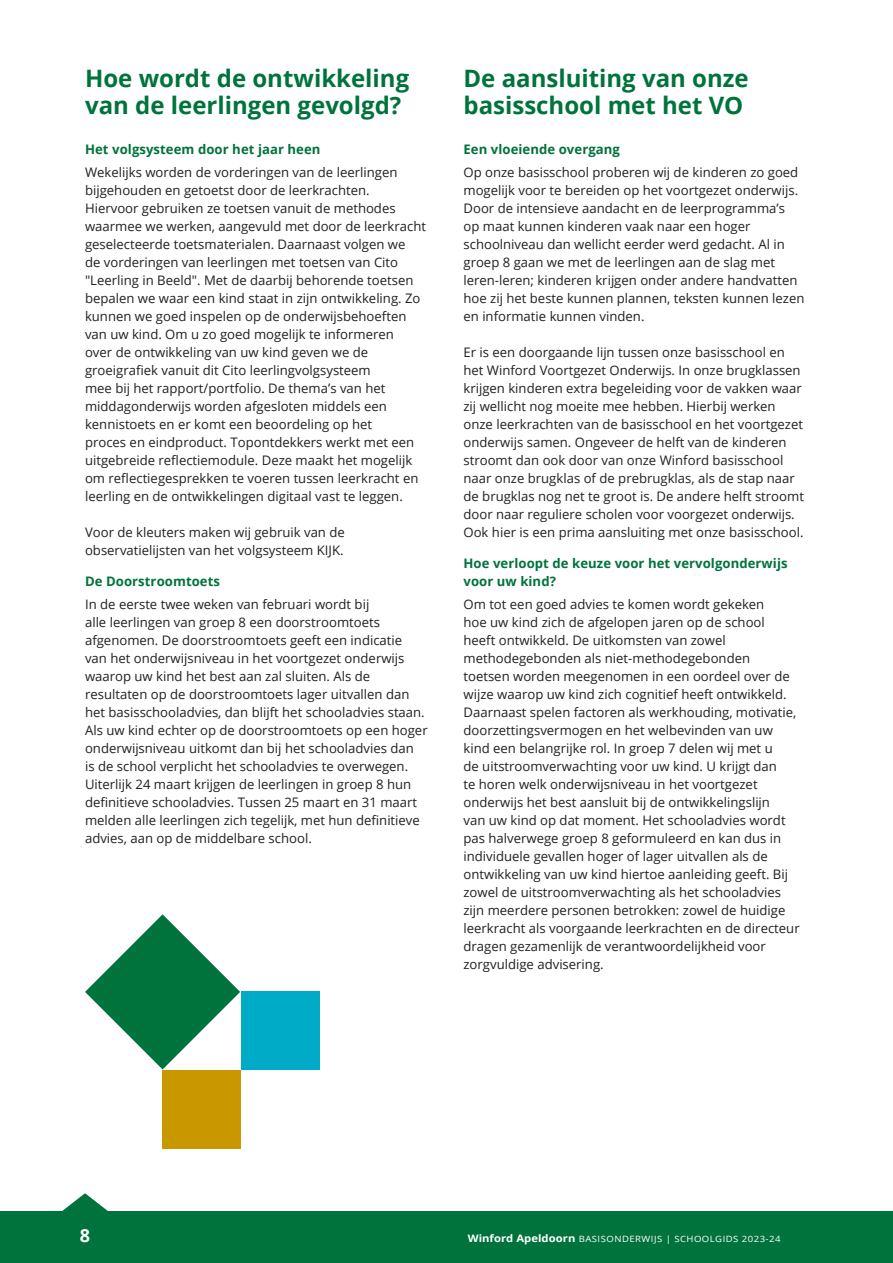
<style>
.page{position:relative;width:893px;height:1263px;background:#fff}
.page>*{position:absolute;margin:0;border:0;box-sizing:border-box;transform-origin:0 0}
.t1{font:700 24px/27px "Open Sans";color:#00733c}
.t2{font:700 18px "Open Sans";color:#fff}
.t3{font:13.2px/18px "Open Sans";color:#231f20}
.t4{font:700 13.2px/18px "Open Sans";letter-spacing:.005em;color:#00733c}
.t5{font:8.7px "Open Sans";letter-spacing:.05em;color:#fff;scale:1.1 1}
.s1{font-weight:700;font-size:10.2px}
</style>
<div class="page">
<svg style="left:85px;top:914px;width:155px;height:155px"></svg>
<div style="left:241px;top:991px;width:78px;height:79px;background:#00abc8"></div>
<div style="left:163px;top:1070px;width:78px;height:78px;background:#c99700"></div>
<div style="left:0;top:1212px;width:893px;height:51px;background:#00733c"></div>
<svg style="left:61px;top:1193px;width:48px;height:19px"></svg>
<h1 class="t1" style="left:85px;top:64px;width:326px">Hoe wordt de ontwikkeling van de leerlingen gevolgd?</h1>
<h1 class="t1" style="left:463px;top:64px;width:287px">De aansluiting van onze basisschool met het VO</h1>
<p class="t4" style="left:85px;top:140px;width:237px">Het volgsysteem door het jaar heen</p>
<p class="t3" style="left:85px;top:163px;width:342px">Wekelijks worden de vorderingen van de leerlingen bijgehouden en getoetst door de leerkrachten.<br>Hiervoor gebruiken ze toetsen vanuit de methodes waarmee we werken, aangevuld met door de leerkracht geselecteerde toetsmaterialen. Daarnaast volgen we<br>de vorderingen van leerlingen met toetsen van Cito "Leerling in Beeld". Met de daarbij behorende toetsen bepalen we waar een kind staat in zijn ontwikkeling. Zo kunnen we goed inspelen op de onderwijsbehoeften van uw kind. Om u zo goed mogelijk te informeren<br>over de ontwikkeling van uw kind geven we de groeigrafiek vanuit dit Cito leerlingvolgsysteem<br>mee bij het rapport/portfolio. De thema’s van het middagonderwijs worden afgesloten middels een kennistoets en er komt een beoordeling op het<br>proces en eindproduct. Topontdekkers werkt met een uitgebreide reflectiemodule. Deze maakt het mogelijk om reflectiegesprekken te voeren tussen leerkracht en leerling en de ontwikkelingen digitaal vast te leggen.</p>
<p class="t3" style="left:85px;top:523px;width:261px">Voor de kleuters maken wij gebruik van de observatielijsten van het volgsysteem KIJK.</p>
<p class="t4" style="left:85px;top:572px;width:137px">De Doorstroomtoets</p>
<p class="t3" style="left:85px;top:595px;width:344px">In de eerste twee weken van februari wordt bij<br>alle leerlingen van groep 8 een doorstroomtoets afgenomen. De doorstroomtoets geeft een indicatie<br>van het onderwijsniveau in het voortgezet onderwijs waarop uw kind het best aan zal sluiten. Als de resultaten op de doorstroomtoets lager uitvallen dan het basisschooladvies, dan blijft het schooladvies staan.<br>Als uw kind echter op de doorstroomtoets op een hoger onderwijsniveau uitkomt dan bij het schooladvies dan<br>is de school verplicht het schooladvies te overwegen.<br>Uiterlijk 24 maart krijgen de leerlingen in groep 8 hun definitieve schooladvies. Tussen 25 maart en 31 maart melden alle leerlingen zich tegelijk, met hun definitieve advies, aan op de middelbare school.</p>
<p class="t4" style="left:463px;top:140px;width:158px">Een vloeiende overgang</p>
<p class="t3" style="left:463px;top:163px;width:343px">Op onze basisschool proberen wij de kinderen zo goed mogelijk voor te bereiden op het voortgezet onderwijs.<br>Door de intensieve aandacht en de leerprogramma’s<br>op maat kunnen kinderen vaak naar een hoger schoolniveau dan wellicht eerder werd gedacht. Al in groep 8 gaan we met de leerlingen aan de slag met leren-leren; kinderen krijgen onder andere handvatten hoe zij het beste kunnen plannen, teksten kunnen lezen en informatie kunnen vinden.</p>
<p class="t3" style="left:463px;top:343px;width:342px">Er is een doorgaande lijn tussen onze basisschool en het Winford Voortgezet Onderwijs. In onze brugklassen krijgen kinderen extra begeleiding voor de vakken waar zij wellicht nog moeite mee hebben. Hierbij werken onze leerkrachten van de basisschool en het voortgezet onderwijs samen. Ongeveer de helft van de kinderen stroomt dan ook door van onze Winford basisschool naar onze brugklas of de prebrugklas, als de stap naar de brugklas nog net te groot is. De andere helft stroomt door naar reguliere scholen voor voorgezet onderwijs.<br>Ook hier is een prima aansluiting met onze basisschool.</p>
<p class="t4" style="left:463px;top:554px;width:326px">Hoe verloopt de keuze voor het vervolgonderwijs voor uw kind?</p>
<p class="t3" style="left:463px;top:594px;width:338px">Om tot een goed advies te komen wordt gekeken<br>hoe uw kind zich de afgelopen jaren op de school heeft ontwikkeld. De uitkomsten van zowel methodegebonden als niet-methodegebonden<br>toetsen worden meegenomen in een oordeel over de wijze waarop uw kind zich cognitief heeft ontwikkeld.<br>Daarnaast spelen factoren als werkhouding, motivatie, doorzettingsvermogen en het welbevinden van uw kind een belangrijke rol. In groep 7 delen wij met u<br>de uitstroomverwachting voor uw kind. U krijgt dan<br>te horen welk onderwijsniveau in het voortgezet onderwijs het best aansluit bij de ontwikkelingslijn<br>van uw kind op dat moment. Het schooladvies wordt pas halverwege groep 8 geformuleerd en kan dus in individuele gevallen hoger of lager uitvallen als de ontwikkeling van uw kind hiertoe aanleiding geeft. Bij zowel de uitstroomverwachting als het schooladvies zijn meerdere personen betrokken: zowel de huidige leerkracht als voorgaande leerkrachten en de directeur dragen gezamenlijk de verantwoordelijkheid voor zorgvuldige advisering.</p>
<h2 class="t2" style="left:80px;top:1222px;width:12px">8</h2>
<p class="t5" style="left:468px;top:1232px;width:286px"><span class="s1">Winford Apeldoorn</span> BASISONDERWIJS | SCHOOLGIDS 2023-24</p>
</div>
